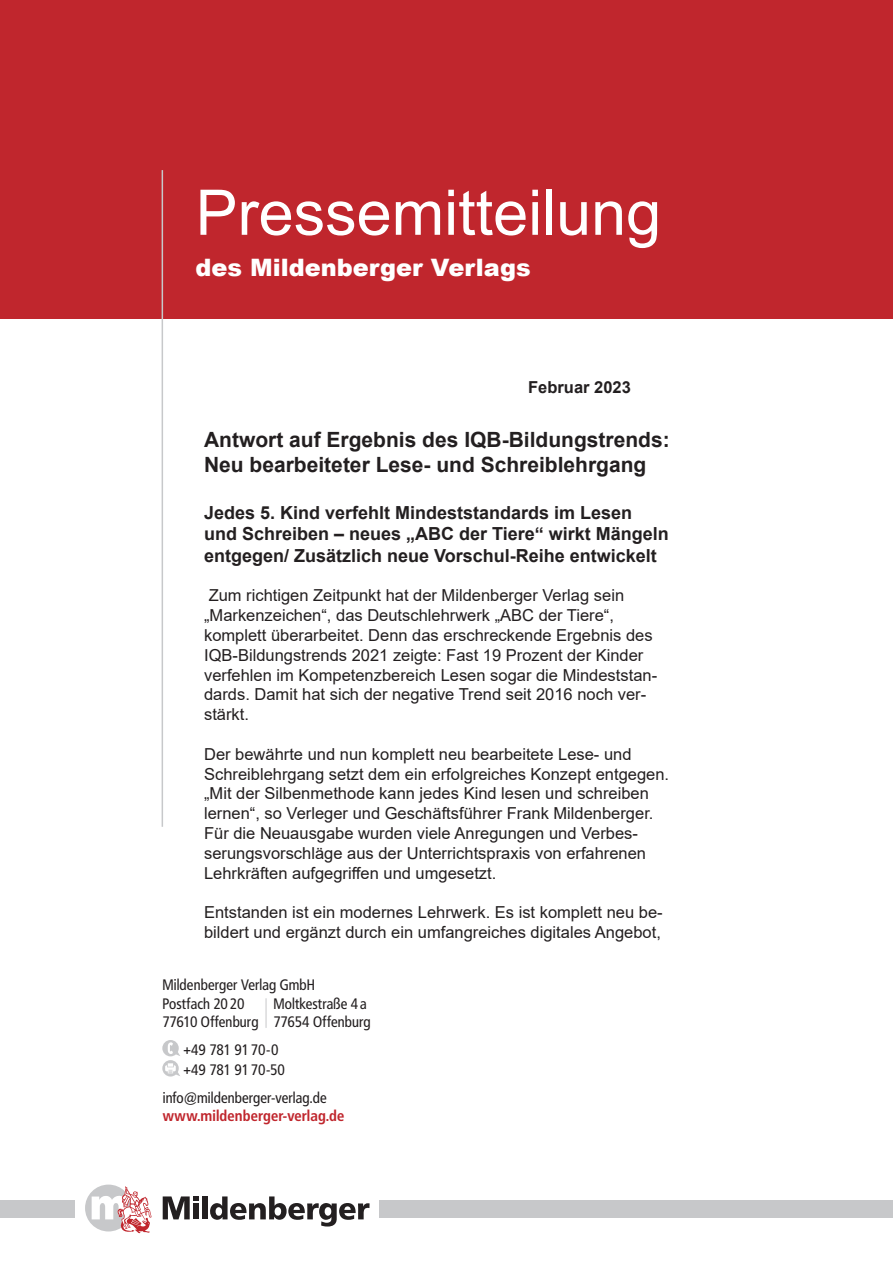
<style>
.page{position:relative;width:893px;height:1263px;background:#fff}
.page>*{position:absolute;margin:0;border:0;box-sizing:border-box;transform-origin:0 0}
.t1{font:63px "Arial";color:#fff}
.t2{font:900 24px "Arial";color:#fff}
.t3{font:700 21px/25.2px "Arial";color:#231f20}
.t4{font:700 18px/21.6px "Arial";color:#231f20}
.t5{font:16.5px/19.8px "Arial";color:#231f20}
.t6{font:700 16.5px "Arial";color:#231f20}
.t7{font:15px "Frutiger Condensed BQ";letter-spacing:.01em;color:#231f20}
.t8{font:700 15px "Frutiger Condensed BQ";letter-spacing:.01em;color:#c0262d}
.t9{font:15px "Frutiger Condensed BQ";letter-spacing:-.02em;color:#231f20}
.t10{font:15px "Frutiger Condensed BQ";letter-spacing:-.025em;color:#231f20}
</style>
<div class="page">
<svg style="left:266px;top:998px;width:1px;height:29px"></svg>
<svg style="left:162px;top:1040px;width:18px;height:36px"></svg>
<div style="left:0;top:0;width:893px;height:319px;background:#c0262d"></div>
<div style="left:0;top:1200px;width:75px;height:17px;background:#c7c8ca"></div>
<div style="left:380px;top:1200px;width:513px;height:17px;background:#c7c8ca"></div>
<svg style="left:163px;top:1196px;width:36px;height:23px"></svg>
<div style="left:202px;top:1196px;width:5px;height:23px;background:#231f20"></div>
<svg style="left:210px;top:1196px;width:160px;height:30px"></svg>
<svg style="left:85px;top:1184px;width:47px;height:47px"></svg>
<svg style="left:92px;top:1186px;width:59px;height:47px"></svg>
<hr style="left:162px;top:170px;width:1px;height:657px;background:#c7c8ca">
<p class="t1" style="left:196px;top:169px;width:467px">Pressemitteilung</p>
<p class="t2" style="left:196px;top:250px;width:337px">des Mildenberger Verlags</p>
<p class="t6" style="left:528px;top:375px;width:104px">Februar 2023</p>
<p class="t3" style="left:204px;top:427px;width:467px">Antwort auf Ergebnis des IQB-Bildungstrends:<br>Neu bearbeiteter Lese- und Schreiblehrgang</p>
<p class="t4" style="left:204px;top:502px;width:466px">Jedes 5. Kind verfehlt Mindeststandards im Lesen und Schreiben – neues „ABC der Tiere“ wirkt Mängeln entgegen/ Zusätzlich neue Vorschul-Reihe entwickelt</p>
<p class="t5" style="left:204px;top:586px;width:455px">Zum richtigen Zeitpunkt hat der Mildenberger Verlag sein „Markenzeichen“, das Deutschlehrwerk „ABC der Tiere“, komplett überarbeitet. Denn das erschreckende Ergebnis des IQB-Bildungstrends 2021 zeigte: Fast 19 Prozent der Kinder verfehlen im Kompetenzbereich Lesen sogar die Mindeststan&shy;dards. Damit hat sich der negative Trend seit 2016 noch ver&shy;stärkt.</p>
<p class="t5" style="left:204px;top:744px;width:466px">Der bewährte und nun komplett neu bearbeitete Lese- und Schreiblehrgang setzt dem ein erfolgreiches Konzept entgegen. „Mit der Silbenmethode kann jedes Kind lesen und schreiben lernen“, so Verleger und Geschäftsführer Frank Mildenberger.</p>
<p class="t5" style="left:204px;top:823px;width:444px">Für die Neuausgabe wurden viele Anregungen und Verbes&shy;serungsvorschläge aus der Unterrichtspraxis von erfahrenen<br>Lehrkräften aufgegriffen und umgesetzt.</p>
<p class="t5" style="left:204px;top:902px;width:460px">Entstanden ist ein modernes Lehrwerk. Es ist komplett neu be&shy;bildert und ergänzt durch ein umfangreiches digitales Angebot,</p>
<p class="t7" style="left:162px;top:975px;width:154px">Mildenberger Verlag GmbH</p>
<p class="t7" style="left:162px;top:995px;width:84px">Postfach 2020</p>
<p class="t7" style="left:162px;top:1013px;width:98px">77610 Offenburg</p>
<p class="t7" style="left:273px;top:995px;width:95px">Moltkestraße 4 a</p>
<p class="t7" style="left:273px;top:1013px;width:99px">77654 Offenburg</p>
<p class="t10" style="left:184px;top:1040px;width:97px">+49 781 9170-0</p>
<p class="t9" style="left:184px;top:1060px;width:103px">+49 781 9170-50</p>
<p class="t7" style="left:163px;top:1089px;width:165px">info@mildenberger-verlag.de</p>
<p class="t8" style="left:163px;top:1107px;width:183px">www.mildenberger-verlag.de</p>
</div>
